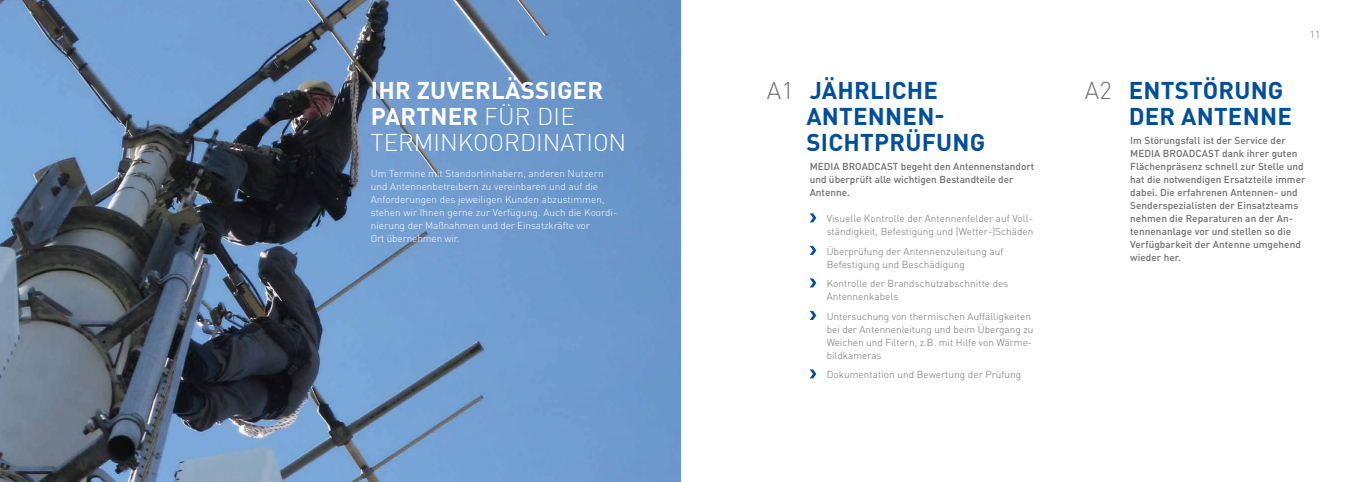
<style>
.page{position:relative;width:1361px;height:482px;background:#fff}
.page>*{position:absolute;margin:0;border:0;box-sizing:border-box;transform-origin:0 0}
.t1{font:700 24px/26px "DIN Pro";letter-spacing:.01em;color:#004e9e}
.t2{font:300 24px/26px "DIN Pro";color:#fff}
.t3{font:500 10px/13px "DIN Pro";letter-spacing:.005em;color:#6e6e6e}
.t4{font:300 10px/13px "DIN Pro";letter-spacing:.005em;color:#6e6e6e}
.t5{font:300 10px/13px "DIN Pro";letter-spacing:.005em;color:#fff}
.s1{font-weight:700}
.s2{font-weight:300;color:#6e6e6e}
</style>
<div class="page">
<img style="left:0;top:0;width:680px;height:482px">
<svg style="left:809px;top:213px;width:7px;height:9px"></svg>
<svg style="left:809px;top:246px;width:7px;height:9px"></svg>
<svg style="left:809px;top:278px;width:7px;height:9px"></svg>
<svg style="left:809px;top:311px;width:7px;height:9px"></svg>
<svg style="left:809px;top:369px;width:7px;height:9px"></svg>
<h1 class="t2" style="left:371px;top:76px;width:257px"><span class="s1">IHR ZUVERLÄSSIGER<br>PARTNER</span> FÜR DIE<br>TERMINKOORDINATION</h1>
<p class="t5" style="left:371px;top:166px;width:248px">Um Termine mit Standortinhabern, anderen Nutzern und Antennenbetreibern zu vereinbaren und auf die Anforderungen des jeweiligen Kunden abzustimmen, stehen wir Ihnen gerne zur Verfügung. Auch die Koordi&shy;nierung der Maßnahmen und der Einsatzkräfte vor<br>Ort übernehmen wir.</p>
<h1 class="t1" style="left:806px;top:76px;width:180px;text-indent:-40px"><span class="s2">A1</span> JÄHRLICHE<br>ANTENNEN-<br>SICHTPRÜFUNG</h1>
<p class="t3" style="left:809px;top:160px;width:226px">MEDIA BROADCAST begeht den Antennenstandort und überprüft alle wichtigen Bestandteile der<br>Antenne.</p>
<p class="t4" style="left:826px;top:212px;width:208px">Visuelle Kontrolle der Antennenfelder auf Voll&shy;ständigkeit, Befestigung und (Wetter-)Schäden</p>
<p class="t4" style="left:826px;top:244px;width:178px">Überprüfung der Antennenzuleitung auf<br>Befestigung und Beschädigung</p>
<p class="t4" style="left:826px;top:277px;width:183px">Kontrolle der Brandschutzabschnitte des<br>Antennenkabels</p>
<p class="t4" style="left:826px;top:309px;width:208px">Untersuchung von thermischen Auffälligkeiten bei der Antennenleitung und beim Übergang zu Weichen und Filtern, z.B. mit Hilfe von Wärme&shy;bildkameras</p>
<p class="t4" style="left:826px;top:368px;width:196px">Dokumentation und Bewertung der Prüfung</p>
<p class="t4" style="left:1310px;top:28px;width:12px">11</p>
<h1 class="t1" style="left:1129px;top:76px;width:165px;text-indent:-44px"><span class="s2">A2</span> ENTSTÖRUNG<br>DER ANTENNE</h1>
<p class="t3" style="left:1130px;top:134px;width:177px">Im Störungsfall ist der Service der MEDIA BROADCAST dank ihrer guten Flächenpräsenz schnell zur Stelle und hat die notwendigen Ersatzteile immer dabei. Die erfahrenen Antennen- und Senderspezialisten der Einsatzteams nehmen die Reparaturen an der An&shy;tennenanlage vor und stellen so die Verfügbarkeit der Antenne umgehend wieder her.</p>
</div>
